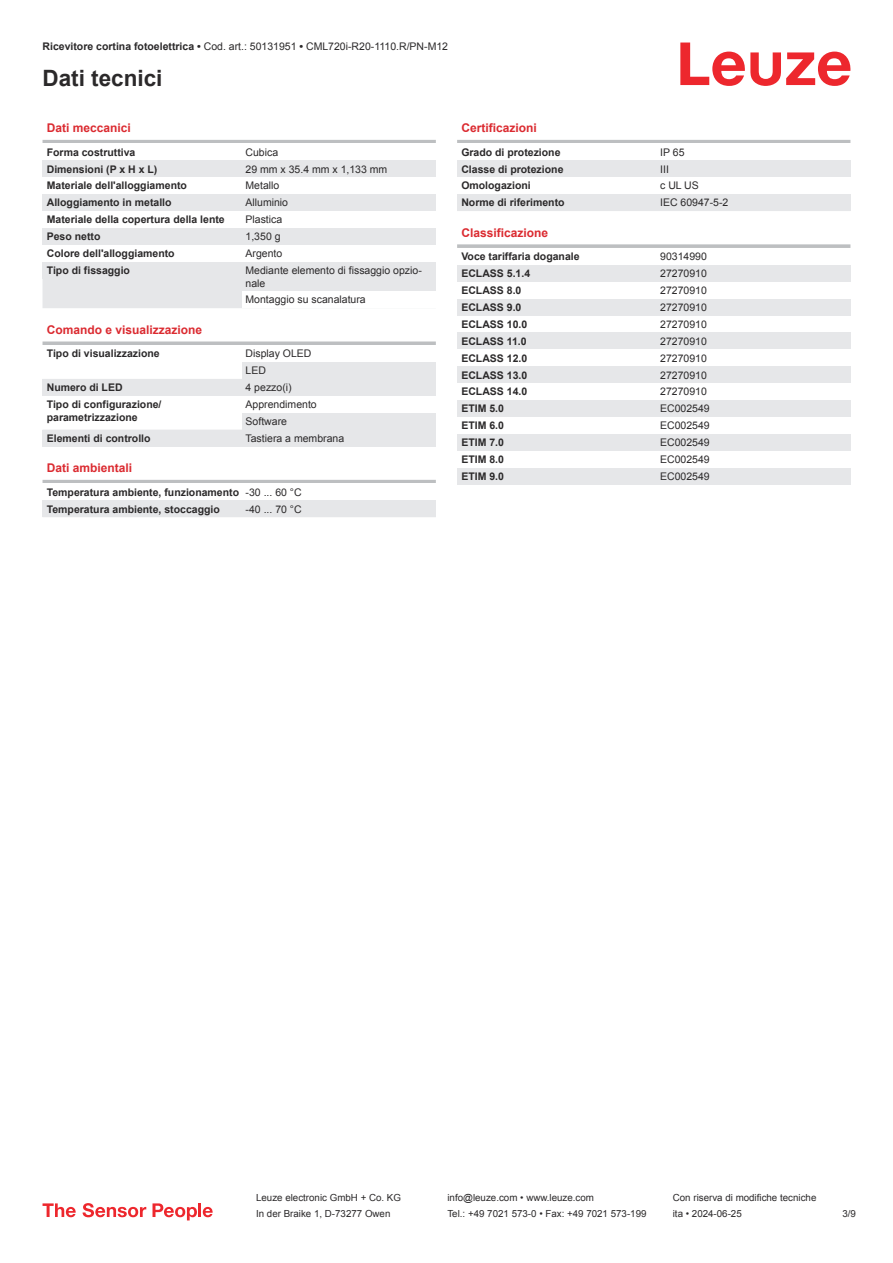
<style>
.page{position:relative;width:893px;height:1263px;background:#fff}
.page>*{position:absolute;margin:0;border:0;box-sizing:border-box;transform-origin:0 0}
.t1{font:700 22.5px "Arial";color:#2b292a}
.t2{font:700 12px "Arial";color:#db2a30}
.t3{font:700 10.5px/12.6px "Arial";color:#2b292a}
.t4{font:10.5px/17px "Arial";color:#2b292a}
.t5{font:9.75px "Arial";color:#2b292a}
.s1{font-weight:700}
.s2{font-weight:400}
</style>
<div class="page">
<svg style="left:680px;top:43px;width:170px;height:43px"></svg>
<svg style="left:43px;top:279px;width:393px;height:168px"></svg>
<hr style="left:43px;top:140px;width:393px;height:3px;background:#bdbfc1">
<div style="left:43px;top:160px;width:199px;height:17px;background:#e6e7e9"></div>
<div style="left:242px;top:160px;width:194px;height:17px;background:#e6e7e9"></div>
<div style="left:43px;top:194px;width:199px;height:17px;background:#e6e7e9"></div>
<div style="left:242px;top:194px;width:194px;height:17px;background:#e6e7e9"></div>
<div style="left:43px;top:228px;width:199px;height:17px;background:#e6e7e9"></div>
<div style="left:242px;top:228px;width:194px;height:17px;background:#e6e7e9"></div>
<div style="left:43px;top:262px;width:199px;height:17px;background:#e6e7e9"></div>
<div style="left:242px;top:262px;width:194px;height:29px;background:#e6e7e9"></div>
<div style="left:242px;top:291px;width:194px;height:17px;background:#fff"></div>
<div style="left:43px;top:325px;width:393px;height:18px;background:#fff"></div>
<svg style="left:43px;top:341px;width:393px;height:4px;fill:#bdbfc1"></svg>
<div style="left:43px;top:345px;width:199px;height:17px;background:#fff"></div>
<div style="left:242px;top:345px;width:194px;height:17px;background:#fff"></div>
<div style="left:242px;top:362px;width:194px;height:17px;background:#e6e7e9"></div>
<div style="left:43px;top:379px;width:199px;height:17px;background:#e6e7e9"></div>
<div style="left:242px;top:379px;width:194px;height:17px;background:#e6e7e9"></div>
<div style="left:43px;top:396px;width:199px;height:29px;background:#fff"></div>
<div style="left:242px;top:396px;width:194px;height:17px;background:#fff"></div>
<div style="left:242px;top:413px;width:194px;height:17px;background:#e6e7e9"></div>
<div style="left:43px;top:430px;width:199px;height:16px;background:#e6e7e9"></div>
<div style="left:242px;top:430px;width:194px;height:16px;background:#e6e7e9"></div>
<hr style="left:43px;top:480px;width:393px;height:3px;background:#bdbfc1">
<div style="left:43px;top:500px;width:199px;height:17px;background:#e6e7e9"></div>
<div style="left:242px;top:500px;width:194px;height:17px;background:#e6e7e9"></div>
<hr style="left:457px;top:140px;width:393px;height:3px;background:#bdbfc1">
<div style="left:457px;top:160px;width:200px;height:17px;background:#e6e7e9"></div>
<div style="left:657px;top:160px;width:193px;height:17px;background:#e6e7e9"></div>
<div style="left:457px;top:194px;width:200px;height:17px;background:#e6e7e9"></div>
<div style="left:657px;top:194px;width:193px;height:17px;background:#e6e7e9"></div>
<svg style="left:457px;top:244px;width:393px;height:4px;fill:#c0c2c3"></svg>
<div style="left:457px;top:265px;width:200px;height:17px;background:#e6e7e9"></div>
<div style="left:657px;top:265px;width:193px;height:17px;background:#e6e7e9"></div>
<div style="left:457px;top:299px;width:200px;height:17px;background:#e6e7e9"></div>
<div style="left:657px;top:299px;width:193px;height:17px;background:#e6e7e9"></div>
<div style="left:457px;top:332px;width:200px;height:17px;background:#e6e7e9"></div>
<div style="left:657px;top:332px;width:193px;height:17px;background:#e6e7e9"></div>
<div style="left:457px;top:366px;width:200px;height:17px;background:#e6e7e9"></div>
<div style="left:657px;top:366px;width:193px;height:17px;background:#e6e7e9"></div>
<div style="left:457px;top:400px;width:200px;height:17px;background:#e6e7e9"></div>
<div style="left:657px;top:400px;width:193px;height:17px;background:#e6e7e9"></div>
<div style="left:457px;top:434px;width:200px;height:17px;background:#e6e7e9"></div>
<div style="left:657px;top:434px;width:193px;height:17px;background:#e6e7e9"></div>
<div style="left:457px;top:468px;width:200px;height:17px;background:#e6e7e9"></div>
<div style="left:657px;top:468px;width:193px;height:17px;background:#e6e7e9"></div>
<svg style="left:43px;top:1203px;width:33px;height:14px"></svg>
<svg style="left:83px;top:1203px;width:63px;height:14px"></svg>
<svg style="left:153px;top:1203px;width:44px;height:17px"></svg>
<hr style="left:198px;top:1203px;width:3px;height:14px;background:#ed272d">
<svg style="left:203px;top:1207px;width:10px;height:10px"></svg>
<p class="t4" style="left:43px;top:39px;width:407px"><span class="s1">Ricevitore cortina fotoelettrica •</span> Cod. art.: 50131951 <span class="s1">•</span> CML720i-R20-1110.R/PN-M12</p>
<h1 class="t1" style="left:43px;top:70px;width:122px">Dati tecnici</h1>
<p class="t2" style="left:47px;top:123px;width:86px">Dati meccanici</p>
<p class="t3" style="left:47px;top:147px;width:90px">Forma costruttiva</p>
<p class="t4" style="left:246px;top:144px;width:34px">Cubica</p>
<p class="t3" style="left:47px;top:164px;width:112px">Dimensioni (P x H x L)</p>
<p class="t4" style="left:246px;top:161px;width:143px">29 mm x 35.4 mm x 1,133 mm</p>
<p class="t3" style="left:47px;top:180px;width:142px">Materiale dell'alloggiamento</p>
<p class="t4" style="left:246px;top:178px;width:35px">Metallo</p>
<p class="t3" style="left:47px;top:197px;width:126px">Alloggiamento in metallo</p>
<p class="t4" style="left:246px;top:195px;width:44px">Alluminio</p>
<p class="t3" style="left:47px;top:214px;width:179px">Materiale della copertura della lente</p>
<p class="t4" style="left:246px;top:212px;width:38px">Plastica</p>
<p class="t3" style="left:47px;top:231px;width:55px">Peso netto</p>
<p class="t4" style="left:246px;top:229px;width:37px">1,350 g</p>
<p class="t3" style="left:47px;top:248px;width:129px">Colore dell'alloggiamento</p>
<p class="t4" style="left:246px;top:246px;width:38px">Argento</p>
<p class="t3" style="left:47px;top:265px;width:85px">Tipo di fissaggio</p>
<p class="t4" style="left:246px;top:265px;width:178px;line-height:12.6px">Mediante elemento di fissaggio opzio&shy;nale</p>
<p class="t4" style="left:246px;top:292px;width:122px">Montaggio su scanalatura</p>
<p class="t2" style="left:47px;top:325px;width:157px">Comando e visualizzazione</p>
<p class="t3" style="left:47px;top:348px;width:115px">Tipo di visualizzazione</p>
<p class="t4" style="left:246px;top:346px;width:67px">Display OLED<br>LED</p>
<p class="t3" style="left:47px;top:382px;width:77px">Numero di LED</p>
<p class="t4" style="left:246px;top:380px;width:48px">4 pezzo(i)</p>
<p class="t3" style="left:47px;top:399px;width:116px">Tipo di configurazione/ parametrizzazione</p>
<p class="t4" style="left:246px;top:397px;width:73px">Apprendimento<br>Software</p>
<p class="t3" style="left:47px;top:433px;width:105px">Elementi di controllo</p>
<p class="t4" style="left:246px;top:431px;width:100px">Tastiera a membrana</p>
<p class="t2" style="left:47px;top:463px;width:87px">Dati ambientali</p>
<p class="t3" style="left:47px;top:484px;width:256px;line-height:17px">Temperatura ambiente, funzionamento <span class="s2">-30 ... 60 °C<br></span>Temperatura ambiente, stoccaggio</p>
<p class="t4" style="left:246px;top:501px;width:58px">-40 ... 70 °C</p>
<p class="t2" style="left:461px;top:123px;width:77px">Certificazioni</p>
<p class="t3" style="left:461px;top:147px;width:101px">Grado di protezione</p>
<p class="t4" style="left:660px;top:144px;width:26px">IP 65</p>
<p class="t3" style="left:461px;top:164px;width:104px">Classe di protezione</p>
<p class="t4" style="left:660px;top:161px;width:10px">III</p>
<p class="t3" style="left:461px;top:180px;width:71px">Omologazioni</p>
<p class="t4" style="left:660px;top:178px;width:40px">c UL US</p>
<p class="t3" style="left:461px;top:197px;width:105px">Norme di riferimento</p>
<p class="t4" style="left:660px;top:195px;width:70px">IEC 60947-5-2</p>
<p class="t2" style="left:461px;top:228px;width:88px">Classificazione</p>
<p class="t3" style="left:461px;top:251px;width:120px">Voce tariffaria doganale</p>
<p class="t4" style="left:660px;top:249px;width:48px">90314990</p>
<p class="t3" style="left:461px;top:268px;width:70px">ECLASS 5.1.4</p>
<p class="t4" style="left:660px;top:266px;width:48px">27270910</p>
<p class="t3" style="left:461px;top:285px;width:62px">ECLASS 8.0</p>
<p class="t4" style="left:660px;top:283px;width:48px">27270910</p>
<p class="t3" style="left:461px;top:302px;width:62px">ECLASS 9.0</p>
<p class="t4" style="left:660px;top:300px;width:48px">27270910</p>
<p class="t3" style="left:461px;top:319px;width:67px">ECLASS 10.0</p>
<p class="t4" style="left:660px;top:317px;width:48px">27270910</p>
<p class="t3" style="left:461px;top:336px;width:67px">ECLASS 11.0</p>
<p class="t4" style="left:660px;top:333px;width:48px">27270910</p>
<p class="t3" style="left:461px;top:353px;width:67px">ECLASS 12.0</p>
<p class="t4" style="left:660px;top:350px;width:48px">27270910</p>
<p class="t3" style="left:461px;top:369px;width:67px">ECLASS 13.0</p>
<p class="t4" style="left:660px;top:367px;width:48px">27270910</p>
<p class="t3" style="left:461px;top:386px;width:67px">ECLASS 14.0</p>
<p class="t4" style="left:660px;top:384px;width:48px">27270910</p>
<p class="t3" style="left:461px;top:403px;width:44px">ETIM 5.0</p>
<p class="t4" style="left:660px;top:401px;width:51px">EC002549</p>
<p class="t3" style="left:461px;top:420px;width:44px">ETIM 6.0</p>
<p class="t4" style="left:660px;top:418px;width:51px">EC002549</p>
<p class="t3" style="left:461px;top:437px;width:44px">ETIM 7.0</p>
<p class="t4" style="left:660px;top:435px;width:51px">EC002549</p>
<p class="t3" style="left:461px;top:454px;width:44px">ETIM 8.0</p>
<p class="t4" style="left:660px;top:452px;width:51px">EC002549</p>
<p class="t3" style="left:461px;top:471px;width:44px">ETIM 9.0</p>
<p class="t4" style="left:660px;top:469px;width:51px">EC002549</p>
<p class="t5" style="left:256px;top:1194px;width:146px">Leuze electronic GmbH + Co. KG</p>
<p class="t5" style="left:447px;top:1194px;width:148px">info@leuze.com • www.leuze.com</p>
<p class="t5" style="left:673px;top:1194px;width:145px">Con riserva di modifiche tecniche</p>
<p class="t5" style="left:256px;top:1210px;width:136px">In der Braike 1, D-73277 Owen</p>
<p class="t5" style="left:447px;top:1210px;width:201px">Tel.: +49 7021 573-0 • Fax: +49 7021 573-199</p>
<p class="t5" style="left:673px;top:1210px;width:70px">ita • 2024-06-25</p>
<p class="t5" style="left:842px;top:1210px;width:15px">3 /9</p>
</div>
